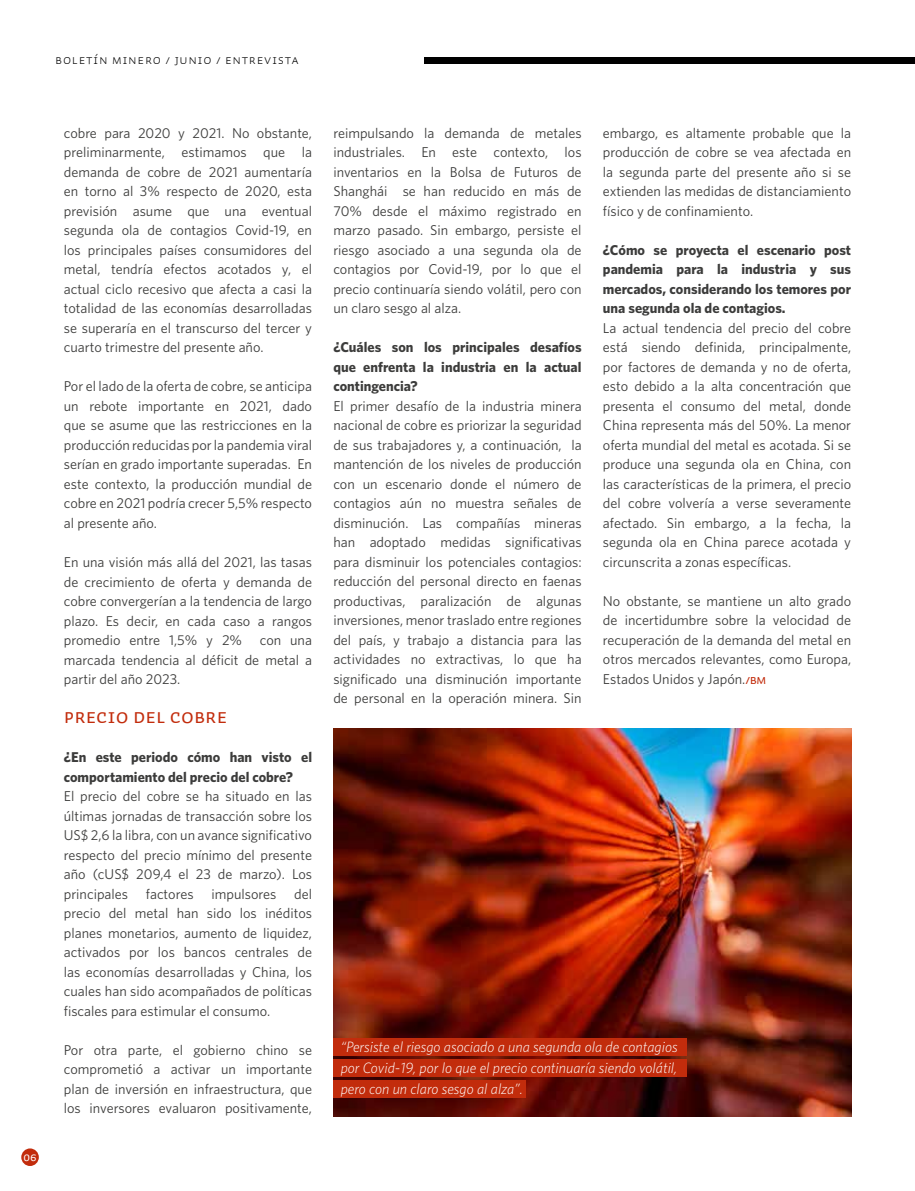
<style>
.page{position:relative;width:915px;height:1191px;background:#fff}
.page>*{position:absolute;margin:0;border:0;box-sizing:border-box;transform-origin:0 0}
.t1{font:21px "Auto 2 Regular Sm Cp";color:#c22c0c}
.t2{font:italic 300 15px/21px "Whitney";color:#fff;text-align:justify}
.t3{font:14.25px/19.5px "Whitney";color:#3c3c3b;text-align:justify}
.t4{font:700 14.25px/19.5px "Whitney";color:#3c3c3b;text-align:justify}
.t5{font:13.5px "Auto 2 Light Sm Cp";letter-spacing:.05em;color:#000}
.t6{font:12.75px "Auto 2 Regular Sm Cp";color:#fff}
.s1{font-family:"Auto 2 Regular Sm Cp";font-size:13.5px;color:#c22c0c}
</style>
<div class="page">
<div style="left:21px;top:1148px;width:18px;height:18px;background:#c22c0c;border-radius:50%"></div>
<img style="left:333px;top:728px;width:517px;height:388px">
<div style="left:333px;top:1038px;width:354px;height:17px;background:#c22c0c"></div>
<div style="left:333px;top:1059px;width:354px;height:17px;background:#c22c0c"></div>
<div style="left:333px;top:1080px;width:193px;height:18px;background:#c22c0c"></div>
<div style="left:424px;top:57px;width:490px;height:7px;background:#000"></div>
<p class="t5" style="left:55px;top:51px;width:245px">BOLETÍN MINERO / JUNIO / ENTREVISTA</p>
<p class="t6" style="left:23px;top:1149px;width:15px">06</p>
<p class="t3" style="left:64px;top:123px;width:250px">cobre para 2020 y 2021. No obstante, preliminarmente, estimamos que la demanda de cobre de 2021 aumentaría en torno al 3% respecto de 2020, esta previsión asume que una eventual segunda ola de contagios Covid-19, en los principales países consumidores del metal, tendría efectos acotados y, el actual ciclo recesivo que afecta a casi la totalidad de las economías desarrolladas se superaría en el transcurso del tercer y cuarto trimestre del presente año.</p>
<p class="t3" style="left:64px;top:376px;width:250px">Por el lado de la oferta de cobre, se anticipa un rebote importante en 2021, dado que se asume que las restricciones en la producción reducidas por la pandemia viral serían en grado importante superadas. En este contexto, la producción mundial de cobre en 2021 podría crecer 5,5% respecto al presente año.</p>
<p class="t3" style="left:64px;top:552px;width:250px">En una visión más allá del 2021, las tasas de crecimiento de oferta y demanda de cobre convergerían a la tendencia de largo plazo. Es decir, en cada caso a rangos promedio entre 1,5% y 2% con una marcada tendencia al déficit de metal a partir del año 2023.</p>
<h1 class="t1" style="left:64px;top:704px;width:165px">PRECIO DEL COBRE</h1>
<p class="t4" style="left:64px;top:747px;width:250px">¿En este periodo cómo han visto el comportamiento del precio del cobre?</p>
<p class="t3" style="left:64px;top:786px;width:250px">El precio del cobre se ha situado en las últimas jornadas de transacción sobre los US$ 2,6 la libra, con un avance significativo respecto del precio mínimo del presente año (cUS$ 209,4 el 23 de marzo). Los principales factores impulsores del precio del metal han sido los inéditos planes monetarios, aumento de liquidez, activados por los bancos centrales de las economías desarrolladas y China, los cuales han sido acompañados de políticas fiscales para estimular el consumo.</p>
<p class="t3" style="left:64px;top:1039px;width:250px">Por otra parte, el gobierno chino se comprometió a activar un importante plan de inversión en infraestructura, que los inversores evaluaron positivamente,</p>
<p class="t3" style="left:333px;top:123px;width:250px">reimpulsando la demanda de metales industriales. En este contexto, los inventarios en la Bolsa de Futuros de Shanghái se han reducido en más de 70% desde el máximo registrado en marzo pasado. Sin embargo, persiste el riesgo asociado a una segunda ola de contagios por Covid-19, por lo que el precio continuaría siendo volátil, pero con un claro sesgo al alza.</p>
<p class="t4" style="left:333px;top:337px;width:250px">¿Cuáles son los principales desafíos que enfrenta la industria en la actual contingencia?</p>
<p class="t3" style="left:333px;top:396px;width:250px">El primer desafío de la industria minera nacional de cobre es priorizar la seguridad de sus trabajadores y, a continuación, la mantención de los niveles de producción con un escenario donde el número de contagios aún no muestra señales de disminución. Las compañías mineras han adoptado medidas significativas para disminuir los potenciales contagios: reducción del personal directo en faenas productivas, paralización de algunas inversiones, menor traslado entre regiones del país, y trabajo a distancia para las actividades no extractivas, lo que ha significado una disminución importante de personal en la operación minera. Sin</p>
<p class="t3" style="left:602px;top:123px;width:250px">embargo, es altamente probable que la producción de cobre se vea afectada en la segunda parte del presente año si se extienden las medidas de distanciamiento físico y de confinamiento.</p>
<p class="t4" style="left:602px;top:239px;width:250px">¿Cómo se proyecta el escenario post pandemia para la industria y sus mercados, considerando los temores por una segunda ola de contagios.</p>
<p class="t3" style="left:602px;top:318px;width:250px">La actual tendencia del precio del cobre está siendo definida, principalmente, por factores de demanda y no de oferta, esto debido a la alta concentración que presenta el consumo del metal, donde China representa más del 50%. La menor oferta mundial del metal es acotada. Si se produce una segunda ola en China, con las características de la primera, el precio del cobre volvería a verse severamente afectado. Sin embargo, a la fecha, la segunda ola en China parece acotada y circunscrita a zonas específicas.</p>
<p class="t3" style="left:602px;top:591px;width:250px">No obstante, se mantiene un alto grado de incertidumbre sobre la velocidad de recuperación de la demanda del metal en otros mercados relevantes, como Europa, Estados Unidos y Japón.<span class="s1">/BM</span></p>
<p class="t2" style="left:340px;top:1036px;width:338px">“Persiste el riesgo asociado a una segunda ola de contagios por Covid-19, por lo que el precio continuaría siendo volátil, pero con un claro sesgo al alza”.</p>
</div>
